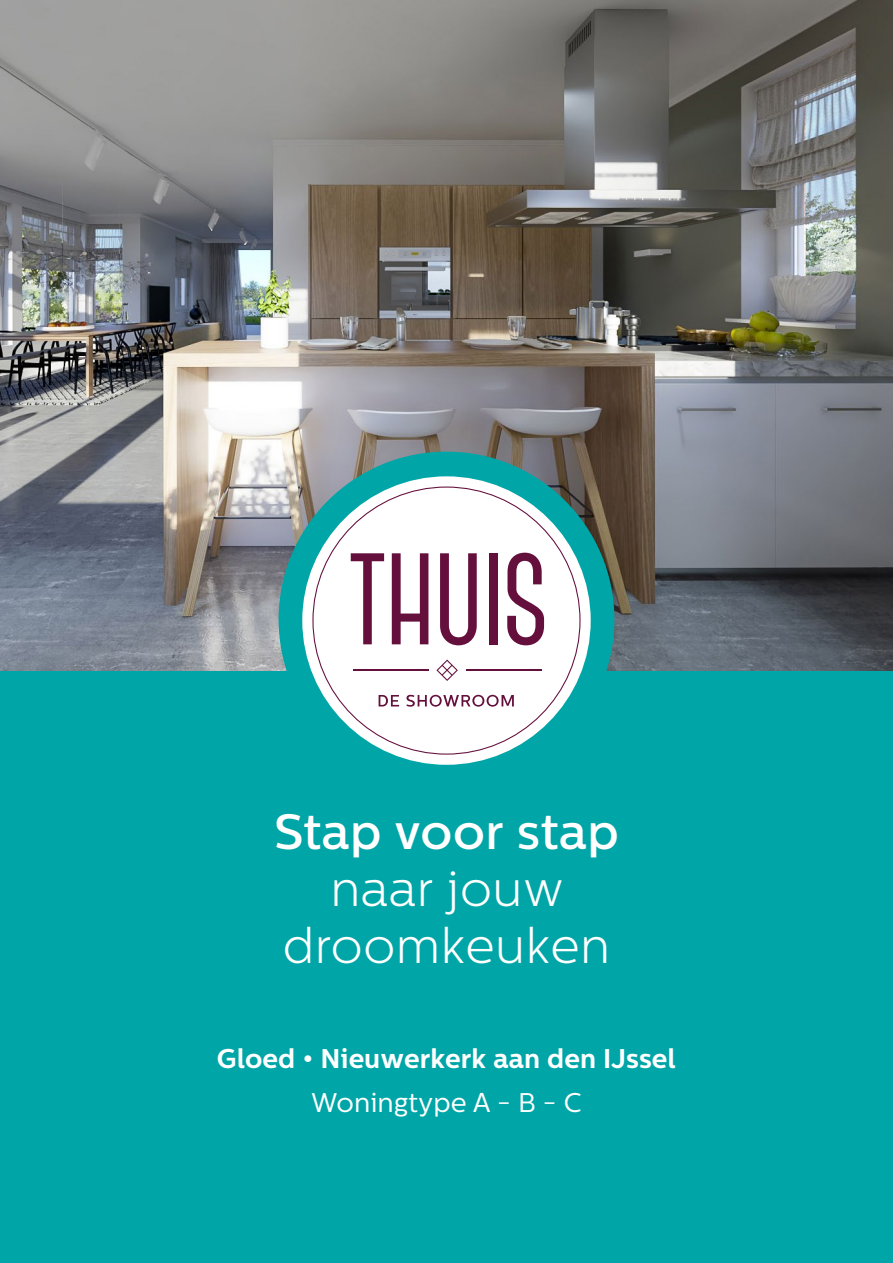
<style>
.page{position:relative;width:893px;height:1263px;background:#fff}
.page>*{position:absolute;margin:0;border:0;box-sizing:border-box;transform-origin:0 0}
.t1{font:300 49.5px/57px "Centrale Sans";letter-spacing:.01em;color:#fff;text-align:center}
.t2{font:500 49.5px "Centrale Sans";letter-spacing:.01em;color:#fff}
.t3{font:700 27px "Centrale Sans";color:#fff}
.t4{font:27px "Centrale Sans";color:#fff}
</style>
<div class="page">
<img style="left:0;top:0;width:893px;height:672px">
<div style="left:0;top:672px;width:893px;height:591px;background:#00a6a7"></div>
<div style="left:279px;top:452px;width:335px;height:335px;background:#00a6a7;border-radius:50%"></div>
<div style="left:302px;top:476px;width:289px;height:289px;background:#fff;border-radius:50%"></div>
<svg style="left:312px;top:486px;width:268px;height:269px"></svg>
<svg style="left:351px;top:553px;width:33px;height:91px"></svg>
<svg style="left:392px;top:553px;width:36px;height:91px"></svg>
<svg style="left:440px;top:553px;width:37px;height:92px"></svg>
<div style="left:489px;top:553px;width:8px;height:91px;background:#640f3c"></div>
<svg style="left:507px;top:553px;width:37px;height:92px"></svg>
<svg style="left:436px;top:659px;width:22px;height:22px"></svg>
<hr style="left:354px;top:670px;width:75px;height:1px;background:#640f3c">
<hr style="left:466px;top:670px;width:75px;height:1px;background:#640f3c">
<svg style="left:379px;top:695px;width:20px;height:11px"></svg>
<svg style="left:406px;top:695px;width:108px;height:12px"></svg>
<h1 class="t2" style="left:274px;top:803px;width:346px">Stap voor stap</h1>
<h1 class="t1" style="left:283px;top:861px;width:329px">naar jouw droomkeuken</h1>
<p class="t3" style="left:217px;top:1042px;width:461px">Gloed • Nieuwerkerk aan den IJssel</p>
<p class="t4" style="left:311px;top:1087px;width:272px">Woningtype A - B - C</p>
</div>
